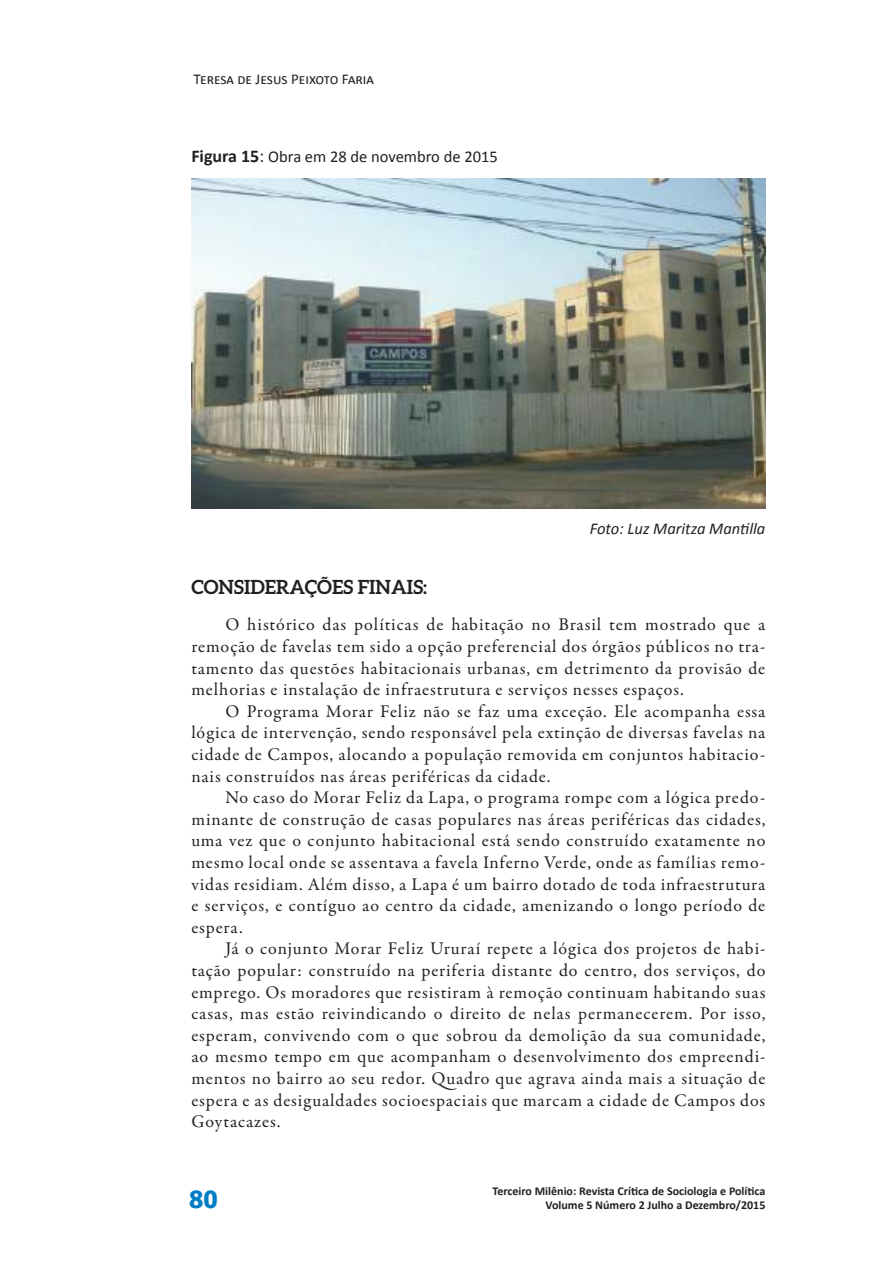
<style>
.page{position:relative;width:893px;height:1263px;background:#fff}
.page>*{position:absolute;margin:0;border:0;box-sizing:border-box;transform-origin:0 0}
.t1{font:700 27px "Signika";color:#007dc5}
.t2{font:700 19.5px "Aleo";color:#241f1f}
.t3{font:18px/21.6px "Garamond Premr Pro";letter-spacing:.05em;color:#241f1f;text-align:justify}
.t4{font:16.5px "Calibri";color:#241f1f}
.t5{font:italic 16.5px "Calibri";color:#241f1f}
.t6{font:15px "Calibri";color:#241f1f}
.t7{font:700 12px/13.5px "Calibri";color:#241f1f;text-align:right}
.s1{font-weight:700;font-size:18px}
.s2{font-size:18px}
</style>
<div class="page">
<img style="left:191px;top:179px;width:574px;height:329px">
<p class="t6" style="left:193px;top:69px;width:182px">Teresa de Jesus Peixoto Faria</p>
<p class="t4" style="left:191px;top:146px;width:308px"><span class="s1">Figura 15</span><span class="s2">:</span> Obra em 28 de novembro de 2015</p>
<p class="t5" style="left:590px;top:517px;width:177px">Foto: Luz Maritza Mantilla</p>
<p class="t2" style="left:191px;top:575px;width:237px">CONSIDERAÇÕES FINAIS:</p>
<p class="t3" style="left:191px;top:614px;width:576px;text-indent:34px">O histórico das políticas de habitação no Brasil tem mostrado que a remoção de favelas tem sido a opção preferencial dos órgãos públicos no tra&shy;tamento das questões habitacionais urbanas, em detrimento da provisão de melhorias e instalação de infraestrutura e serviços nesses espaços.</p>
<p class="t3" style="left:191px;top:701px;width:576px;text-indent:34px">O Programa Morar Feliz não se faz uma exceção. Ele acompanha essa lógica de intervenção, sendo responsável pela extinção de diversas favelas na cidade de Campos, alocando a população removida em conjuntos habitacio&shy;nais construídos nas áreas periféricas da cidade.</p>
<p class="t3" style="left:191px;top:787px;width:576px;text-indent:34px">No caso do Morar Feliz da Lapa, o programa rompe com a lógica predo&shy;minante de construção de casas populares nas áreas periféricas das cidades, uma vez que o conjunto habitacional está sendo construído exatamente no mesmo local onde se assentava a favela Inferno Verde, onde as famílias remo&shy;vidas residiam. Além disso, a Lapa é um bairro dotado de toda infraestrutura e serviços, e contíguo ao centro da cidade, amenizando o longo período de espera.</p>
<p class="t3" style="left:191px;top:938px;width:576px;text-indent:34px">Já o conjunto Morar Feliz Ururaí repete a lógica dos projetos de habi&shy;tação popular: construído na periferia distante do centro, dos serviços, do emprego. Os moradores que resistiram à remoção continuam habitando suas casas, mas estão reivindicando o direito de nelas permanecerem. Por isso, esperam, convivendo com o que sobrou da demolição da sua comunidade, ao mesmo tempo em que acompanham o desenvolvimento dos empreendi&shy;mentos no bairro ao seu redor. Quadro que agrava ainda mais a situação de espera e as desigualdades socioespaciais que marcam a cidade de Campos dos Goytacazes.</p>
<h1 class="t1" style="left:189px;top:1182px;width:30px">80</h1>
<p class="t7" style="left:492px;top:1185px;width:274px">Terceiro Milênio: Revista Crítica de Sociologia e Política<br>Volume 5 Número 2 Julho a Dezembro/2015</p>
</div>
